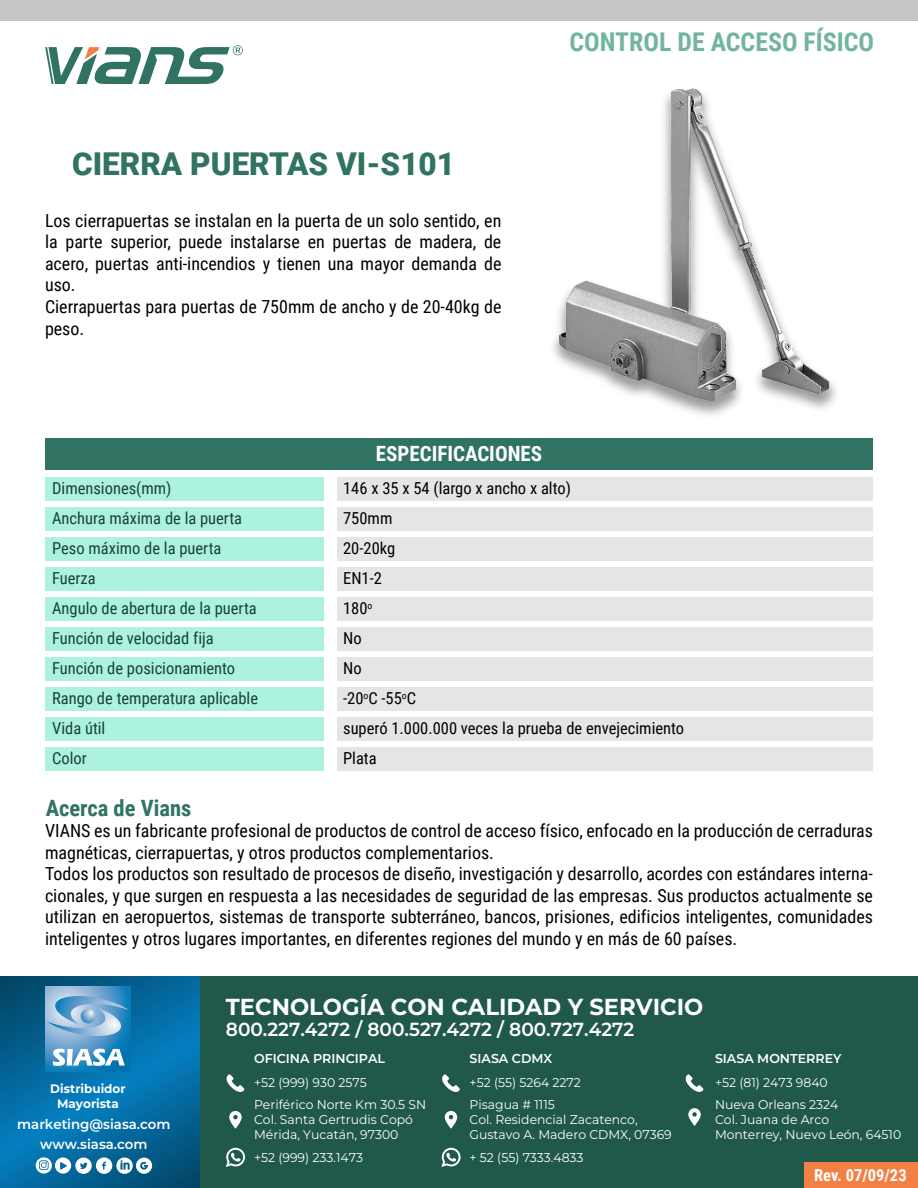
<style>
.page{position:relative;width:918px;height:1188px;background:#fff}
.page>*{position:absolute;margin:0;border:0;box-sizing:border-box;transform-origin:0 0}
.t1{font:900 31.5px "Roboto";color:#307362}
.t2{font:700 25.8px "Roboto Condensed";color:#71b5a0}
.t3{font:700 23.1px "Montserrat";color:#fff}
.t4{font:700 22.5px "Roboto Condensed";color:#307362}
.t5{font:700 21px "Roboto Condensed";color:#fff}
.t6{font:600 18.9px "Montserrat";color:#fff}
.t7{font:18px/21.6px "Roboto Condensed";color:#000}
.t8{font:16.5px/30px "Roboto Condensed";color:#174236}
.t9{font:16.5px/30px "Roboto Condensed";color:#000}
.t10{font:700 16.5px "Roboto Condensed";color:#fff}
.t11{font:600 13.65px "Montserrat";color:#fff}
.t12{font:600 12.9px "Montserrat";color:#fff}
.t13{font:12.6px/23px "Montserrat";color:#fff}
.t14{font:700 12.3px/14.4px "Montserrat";color:#fff;text-align:center}
</style>
<div class="page">
<div style="left:45px;top:477px;width:279px;height:24px;background:#adf2de"></div>
<div style="left:45px;top:507px;width:279px;height:24px;background:#adf2de"></div>
<div style="left:45px;top:537px;width:279px;height:24px;background:#adf2de"></div>
<div style="left:45px;top:567px;width:279px;height:24px;background:#adf2de"></div>
<div style="left:45px;top:597px;width:279px;height:24px;background:#adf2de"></div>
<div style="left:45px;top:627px;width:279px;height:24px;background:#adf2de"></div>
<div style="left:45px;top:657px;width:279px;height:24px;background:#adf2de"></div>
<div style="left:45px;top:687px;width:279px;height:24px;background:#adf2de"></div>
<div style="left:338px;top:477px;width:535px;height:24px;background:#e5e5e5"></div>
<div style="left:45px;top:438px;width:828px;height:32px;background:#307362"></div>
<div style="left:338px;top:507px;width:535px;height:24px;background:#e5e5e5"></div>
<div style="left:338px;top:537px;width:535px;height:24px;background:#e5e5e5"></div>
<div style="left:338px;top:567px;width:535px;height:24px;background:#e5e5e5"></div>
<div style="left:338px;top:597px;width:535px;height:24px;background:#e5e5e5"></div>
<div style="left:338px;top:627px;width:535px;height:24px;background:#e5e5e5"></div>
<div style="left:338px;top:657px;width:535px;height:24px;background:#e5e5e5"></div>
<div style="left:338px;top:687px;width:535px;height:24px;background:#e5e5e5"></div>
<div style="left:45px;top:717px;width:279px;height:24px;background:#adf2de"></div>
<div style="left:45px;top:747px;width:279px;height:24px;background:#adf2de"></div>
<div style="left:338px;top:717px;width:535px;height:24px;background:#e5e5e5"></div>
<div style="left:338px;top:747px;width:535px;height:24px;background:#e5e5e5"></div>
<svg style="left:45px;top:45px;width:198px;height:39px"></svg>
<div style="left:0;top:0;width:918px;height:21px;background:#c6c6c6"></div>
<div style="left:0;top:976px;width:918px;height:212px;background:#205949"></div>
<svg style="left:0;top:977px;width:200px;height:211px;background:#04699f"></svg>
<div style="left:804px;top:1162px;width:114px;height:26px;background:#f28045"></div>
<svg style="left:36px;top:1157px;width:116px;height:17px;background:#87b5cd"></svg>
<img style="left:45px;top:987px;width:86px;height:85px">
<svg style="left:53px;top:1049px;width:72px;height:17px"></svg>
<img style="left:47px;top:996px;width:82px;height:42px">
<svg style="left:229px;top:1111px;width:13px;height:18px"></svg>
<svg style="left:227px;top:1074px;width:17px;height:18px"></svg>
<svg style="left:226px;top:1148px;width:19px;height:19px"></svg>
<svg style="left:445px;top:1111px;width:12px;height:18px"></svg>
<svg style="left:442px;top:1074px;width:18px;height:18px"></svg>
<svg style="left:441px;top:1148px;width:20px;height:19px"></svg>
<svg style="left:688px;top:1108px;width:13px;height:18px"></svg>
<svg style="left:686px;top:1074px;width:17px;height:18px"></svg>
<img style="left:553px;top:316px;width:284px;height:99px">
<img style="left:559px;top:88px;width:270px;height:312px">
<h1 class="t1" style="left:72px;top:142px;width:385px">CIERRA PUERTAS VI-S101</h1>
<p class="t7" style="left:45px;top:209px;width:458px">Los cierrapuertas se instalan en la puerta de un solo sentido, en la parte superior, puede instalarse en puertas de madera, de acero, puertas anti-incendios y tienen una mayor demanda de uso.<br>Cierrapuertas para puertas de 750mm de ancho y de 20-40kg de peso.</p>
<h2 class="t2" style="left:569px;top:23px;width:306px">CONTROL DE ACCESO FÍSICO</h2>
<p class="t5" style="left:376px;top:439px;width:168px">ESPECIFICACIONES</p>
<p class="t8" style="left:52px;top:473px;width:207px">Dimensiones(mm)<br>Anchura máxima de la puerta<br>Peso máximo de la puerta<br>Fuerza<br>Angulo de abertura de la puerta<br>Función de velocidad fija<br>Función de posicionamiento<br>Rango de temperatura aplicable</p>
<p class="t9" style="left:343px;top:473px;width:229px">146 x 35 x 54 (largo x ancho x alto)<br>750mm<br>20-20kg<br>EN1-2<br>180<sup>o<br></sup>No<br>No<br>-20<sup>o</sup>C -55<sup>o</sup>C</p>
<p class="t8" style="left:52px;top:713px;width:55px">Vida útil<br>Color</p>
<p class="t9" style="left:343px;top:713px;width:343px">superó 1.000.000 veces la prueba de envejecimiento<br>Plata</p>
<p class="t4" style="left:46px;top:793px;width:147px">Acerca de Vians</p>
<p class="t7" style="left:45px;top:819px;width:830px">VIANS es un fabricante profesional de productos de control de acceso físico, enfocado en la producción de cerraduras magnéticas, cierrapuertas, y otros productos complementarios.<br>Todos los productos son resultado de procesos de diseño, investigación y desarrollo, acordes con estándares interna&shy;cionales, y que surgen en respuesta a las necesidades de seguridad de las empresas. Sus productos actualmente se utilizan en aeropuertos, sistemas de transporte subterráneo, bancos, prisiones, edificios inteligentes, comunidades inteligentes y otros lugares importantes, en diferentes regiones del mundo y en más de 60 países.</p>
<p class="t14" style="left:50px;top:1081px;width:77px">Distribuidor<br>Mayorista</p>
<p class="t11" style="left:17px;top:1115px;width:155px">marketing@siasa.com</p>
<p class="t11" style="left:40px;top:1135px;width:109px">www.siasa.com</p>
<p class="t3" style="left:226px;top:991px;width:479px">TECNOLOGÍA CON CALIDAD Y SERVICIO</p>
<p class="t12" style="left:254px;top:1050px;width:133px">OFICINA PRINCIPAL</p>
<p class="t13" style="left:254px;top:1070px;width:174px">+52 (999) 930 2575<br>Periférico Norte Km 30.5 SN</p>
<p class="t13" style="left:254px;top:1112px;width:160px;line-height:14.9px">Col. Santa Gertrudis Copó<br>Mérida, Yucatán, 97300</p>
<p class="t13" style="left:254px;top:1146px;width:110px">+52 (999) 233.1473</p>
<p class="t6" style="left:226px;top:1017px;width:410px">800.227.4272 / 800.527.4272 / 800.727.4272</p>
<p class="t12" style="left:470px;top:1050px;width:84px">SIASA CDMX</p>
<p class="t13" style="left:470px;top:1070px;width:113px">+52 (55) 5264 2272<br>Pisagua # 1115</p>
<p class="t13" style="left:470px;top:1112px;width:204px;line-height:14.9px">Col. Residencial Zacatenco,<br>Gustavo A. Madero CDMX, 07369</p>
<p class="t13" style="left:470px;top:1146px;width:115px">+ 52 (55) 7333.4833</p>
<p class="t12" style="left:715px;top:1050px;width:128px">SIASA MONTERREY</p>
<p class="t13" style="left:715px;top:1070px;width:125px">+52 (81) 2473 9840<br>Nueva Orleans 2324</p>
<p class="t13" style="left:715px;top:1112px;width:188px;line-height:14.9px">Col. Juana de Arco<br>Monterrey, Nuevo León, 64510</p>
<p class="t10" style="left:814px;top:1164px;width:94px">Rev. 07/09/23</p>
</div>
